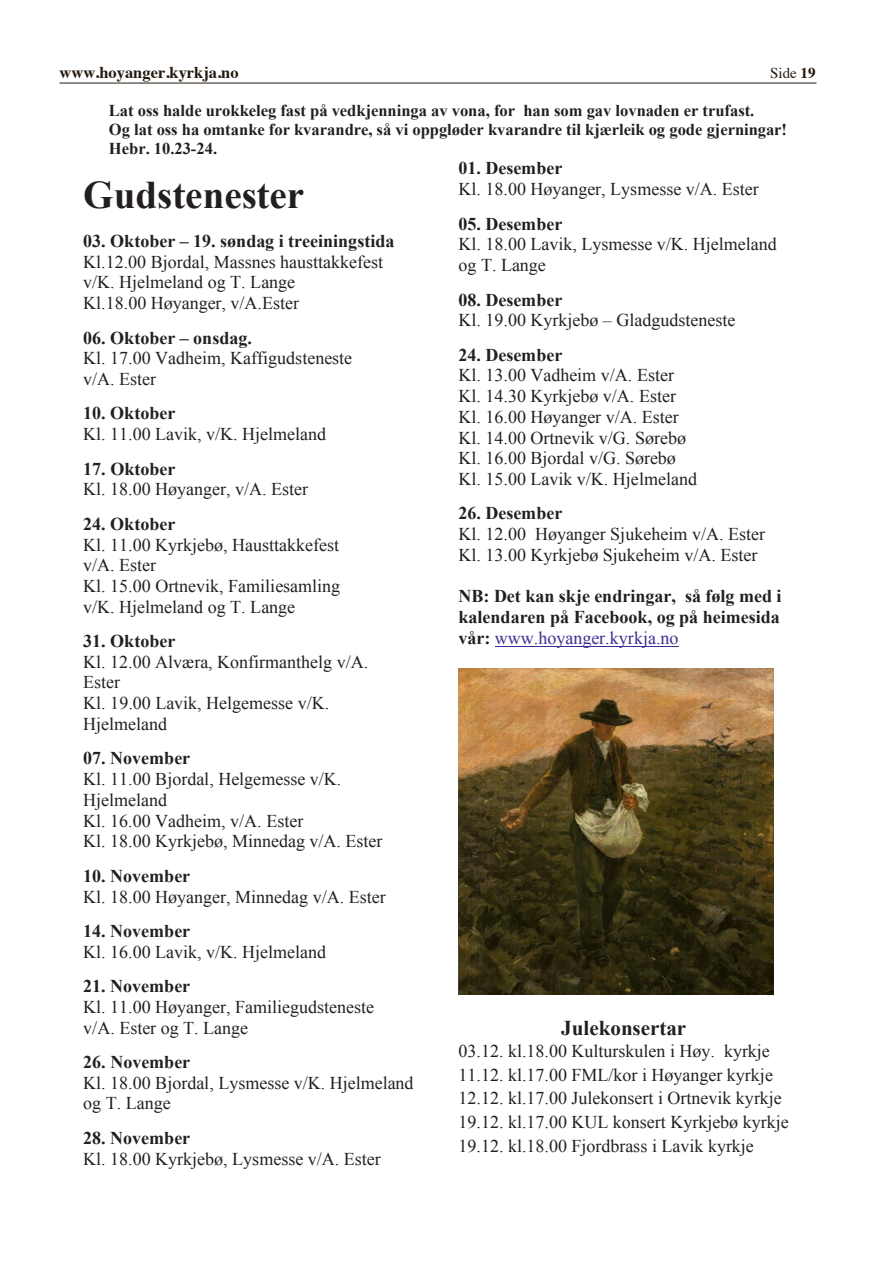
<style>
.page{position:relative;width:893px;height:1263px;background:#fff}
.page>*{position:absolute;margin:0;border:0;box-sizing:border-box;transform-origin:0 0}
.t1{font:700 39px "Times New Roman";color:#231f20}
.t2{font:700 21px "Times New Roman";color:#231f20}
.t3{font:18px/20.7px "Times New Roman";color:#231f20}
.t4{font:700 18px/20.7px "Times New Roman";color:#231f20;text-align:justify}
.t5{font:700 16.5px/19px "Times New Roman";color:#231f20}
.t6{font:700 16.5px "Times";color:#26190e}
.t7{font:15px "Times";color:#26190e}
.s1{font-weight:700}
.s2{font-weight:400;color:#3a2f92}
</style>
<div class="page">
<hr style="left:60px;top:83px;width:756px;height:1px;background:#26190e">
<hr style="left:495px;top:646px;width:183px;height:1px;background:#3a2f92">
<img style="left:458px;top:668px;width:315px;height:327px">
<p class="t6" style="left:60px;top:57px;width:181px">www.hoyanger.kyrkja.no</p>
<p class="t4" style="left:109px;top:66px;width:197px">www.hoyanger.kyrkja.no</p>
<p class="t7" style="left:770px;top:59px;width:47px">Side <span class="s1">19</span></p>
<p class="t5" style="left:109px;top:100px;width:680px">Lat oss halde urokkeleg fast på vedkjenninga av vona, for han som gav lovnaden er trufast.<br>Og lat oss ha omtanke for kvarandre, så vi oppgløder kvarandre til kjærleik og gode gjerningar!<br>Hebr. 10.23-24.</p>
<p class="t1" style="left:83px;top:168px;width:222px">Gudstenester</p>
<p class="t3" style="left:83px;top:230px;width:313px"><span class="s1">03. Oktober – 19. søndag i treeiningstida </span>Kl.12.00 Bjordal, Massnes hausttakkefest v/K. Hjelmeland og T. Lange<br>Kl.18.00 Høyanger, v/A.Ester</p>
<p class="t3" style="left:83px;top:327px;width:270px"><span class="s1">06. Oktober – onsdag.<br></span>Kl. 17.00 Vadheim, Kaffigudsteneste v/A. Ester</p>
<p class="t3" style="left:83px;top:403px;width:244px"><span class="s1">10. Oktober<br></span>Kl. 11.00 Lavik, v/K. Hjelmeland</p>
<p class="t3" style="left:83px;top:458px;width:226px"><span class="s1">17. Oktober<br></span>Kl. 18.00 Høyanger, v/A. Ester</p>
<p class="t3" style="left:83px;top:513px;width:258px"><span class="s1">24. Oktober<br></span>Kl. 11.00 Kyrkjebø, Hausttakkefest v/A. Ester<br>Kl. 15.00 Ortnevik, Familiesamling v/K. Hjelmeland og T. Lange</p>
<p class="t3" style="left:83px;top:630px;width:286px"><span class="s1">31. Oktober<br></span>Kl. 12.00 Alværa, Konfirmanthelg v/A.<br>Ester<br>Kl. 19.00 Lavik, Helgemesse v/K.<br>Hjelmeland</p>
<p class="t3" style="left:83px;top:748px;width:301px"><span class="s1">07. November<br></span>Kl. 11.00 Bjordal, Helgemesse v/K.<br>Hjelmeland<br>Kl. 16.00 Vadheim, v/A. Ester<br>Kl. 18.00 Kyrkjebø, Minnedag v/A. Ester</p>
<p class="t3" style="left:83px;top:865px;width:304px"><span class="s1">10. November<br></span>Kl. 18.00 Høyanger, Minnedag v/A. Ester</p>
<p class="t3" style="left:83px;top:920px;width:244px"><span class="s1">14. November<br></span>Kl. 16.00 Lavik, v/K. Hjelmeland</p>
<p class="t3" style="left:83px;top:975px;width:292px"><span class="s1">21. November<br></span>Kl. 11.00 Høyanger, Familiegudsteneste v/A. Ester og T. Lange</p>
<p class="t3" style="left:83px;top:1051px;width:332px"><span class="s1">26. November<br></span>Kl. 18.00 Bjordal, Lysmesse v/K. Hjelmeland og T. Lange</p>
<p class="t3" style="left:83px;top:1127px;width:299px"><span class="s1">28. November<br></span>Kl. 18.00 Kyrkjebø, Lysmesse v/A. Ester</p>
<p class="t3" style="left:458px;top:158px;width:302px"><span class="s1">01. Desember<br></span>Kl. 18.00 Høyanger, Lysmesse v/A. Ester</p>
<p class="t3" style="left:458px;top:213px;width:320px"><span class="s1">05. Desember<br></span>Kl. 18.00 Lavik, Lysmesse v/K. Hjelmeland og T. Lange</p>
<p class="t3" style="left:458px;top:289px;width:278px"><span class="s1">08. Desember<br></span>Kl. 19.00 Kyrkjebø – Gladgudsteneste</p>
<p class="t3" style="left:458px;top:344px;width:240px"><span class="s1">24. Desember<br></span>Kl. 13.00 Vadheim v/A. Ester<br>Kl. 14.30 Kyrkjebø v/A. Ester<br>Kl. 16.00 Høyanger v/A. Ester<br>Kl. 14.00 Ortnevik v/G. Sørebø<br>Kl. 16.00 Bjordal v/G. Sørebø<br>Kl. 15.00 Lavik v/K. Hjelmeland</p>
<p class="t3" style="left:458px;top:503px;width:308px"><span class="s1">26. Desember<br></span>Kl. 12.00 Høyanger Sjukeheim v/A. Ester<br>Kl. 13.00 Kyrkjebø Sjukeheim v/A. Ester</p>
<p class="t4" style="left:458px;top:585px;width:325px">NB: Det kan skje endringar, så følg med i kalendaren på Facebook, og på heimesida vår: <span class="s2">www.hoyanger.kyrkja.no</span></p>
<p class="t2" style="left:561px;top:1014px;width:126px">Julekonsertar</p>
<p class="t3" style="left:458px;top:1038px;width:332px;line-height:23.9px">03.12. kl.18.00 Kulturskulen i Høy. kyrkje 11.12. kl.17.00 FML/kor i Høyanger kyrkje 12.12. kl.17.00 Julekonsert i Ortnevik kyrkje 19.12. kl.17.00 KUL konsert Kyrkjebø kyrkje 19.12. kl.18.00 Fjordbrass i Lavik kyrkje</p>
</div>
